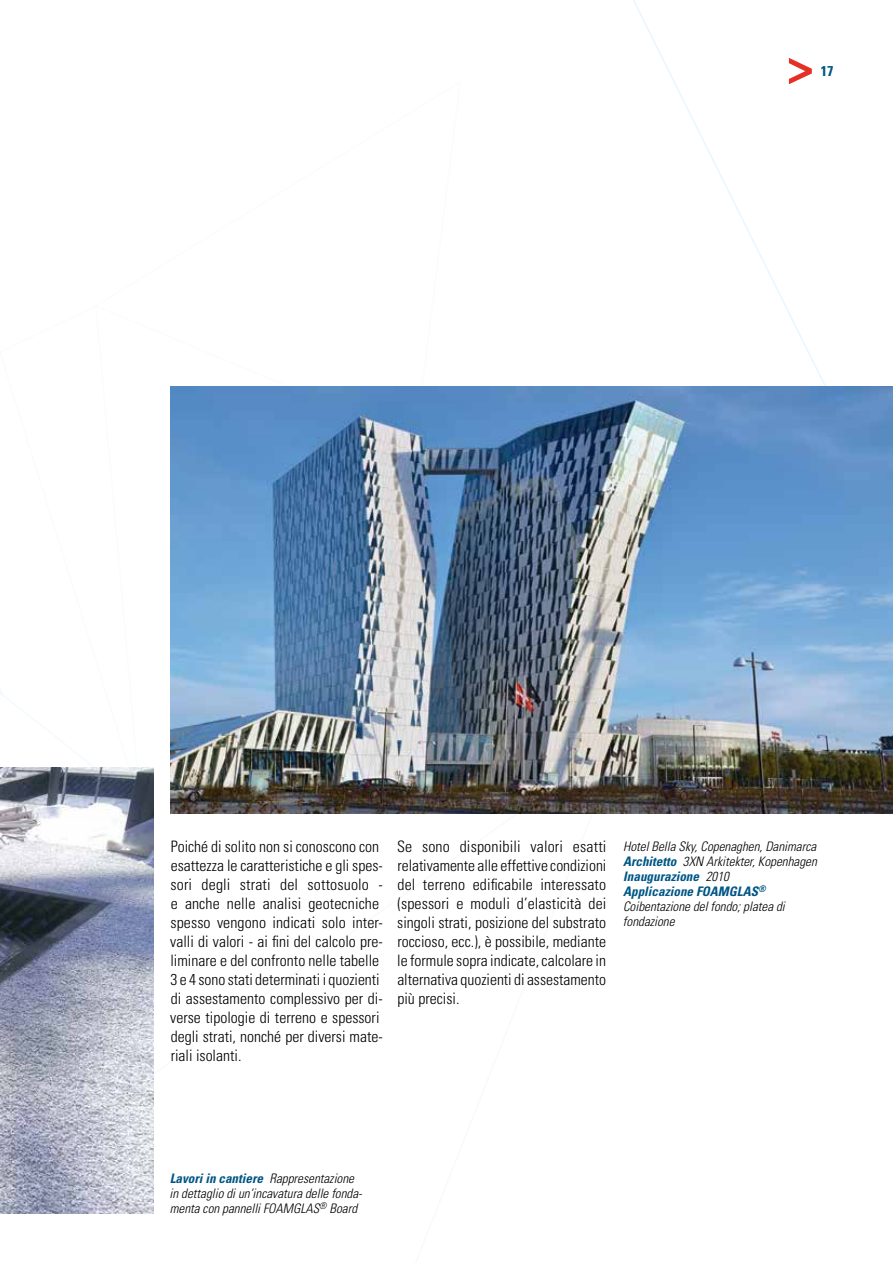
<style>
.page{position:relative;width:893px;height:1263px;background:#fff}
.page>*{position:absolute;margin:0;border:0;box-sizing:border-box;transform-origin:0 0}
.t1{font:700 condensed 48px "Univers LT Std";color:#e63027;scale:1.14 1}
.t2{font:300 condensed 15.75px/19px "Univers LT Std";color:#000}
.t3{font:700 condensed 14.25px "Univers LT Std";color:#005685}
.t4{font:italic 300 condensed 13.2px/15px "Univers LT Std";color:#000}
.s1{font-weight:700;color:#005685}
</style>
<div class="page">
<svg style="left:563px;top:0;width:330px;height:387px"></svg>
<img style="left:0;top:767px;width:153px;height:446px">
<img style="left:170px;top:387px;width:723px;height:427px">
<h1 class="t1" style="left:787px;top:37px;width:26px">&gt;</h1>
<p class="t3" style="left:821px;top:63px;width:14px">17</p>
<p class="t2" style="left:170px;top:837px;width:214px">Poiché di solito non si conoscono con esattezza le caratteristiche e gli spes&shy;sori degli strati del sottosuolo - e anche nelle analisi geotecniche spesso vengono indicati solo inter&shy;valli di valori - ai fini del calcolo pre&shy;liminare e del confronto nelle tabelle 3 e 4 sono stati determinati i quozienti di assestamento complessivo per di&shy;verse tipologie di terreno e spessori degli strati, nonché per diversi mate&shy;riali isolanti.</p>
<p class="t2" style="left:397px;top:837px;width:211px;text-align:justify">Se sono disponibili valori esatti relativamente alle effettive condizioni del terreno edificabile interessato (spessori e moduli d’elasticità dei singoli strati, posizione del substrato roccioso, ecc.), è possibile, mediante le formule sopra indicate, calcolare in alternativa quozienti di assestamento più precisi.</p>
<p class="t4" style="left:623px;top:839px;width:195px">Hotel Bella Sky, Copenaghen, Danimarca<br><span class="s1">Architetto</span> 3XN Arkitekter, Kopenhagen<br><span class="s1">Inaugurazione</span> 2010<br><span class="s1">Applicazione FOAMGLAS</span><sup>®<br></sup>Coibentazione del fondo; platea di fondazione</p>
<p class="t4" style="left:170px;top:1171px;width:194px"><span class="s1">Lavori in cantiere</span> Rappresentazione in dettaglio di un’incavatura delle fonda&shy;menta con pannelli FOAMGLAS<sup>®</sup> Board</p>
</div>
